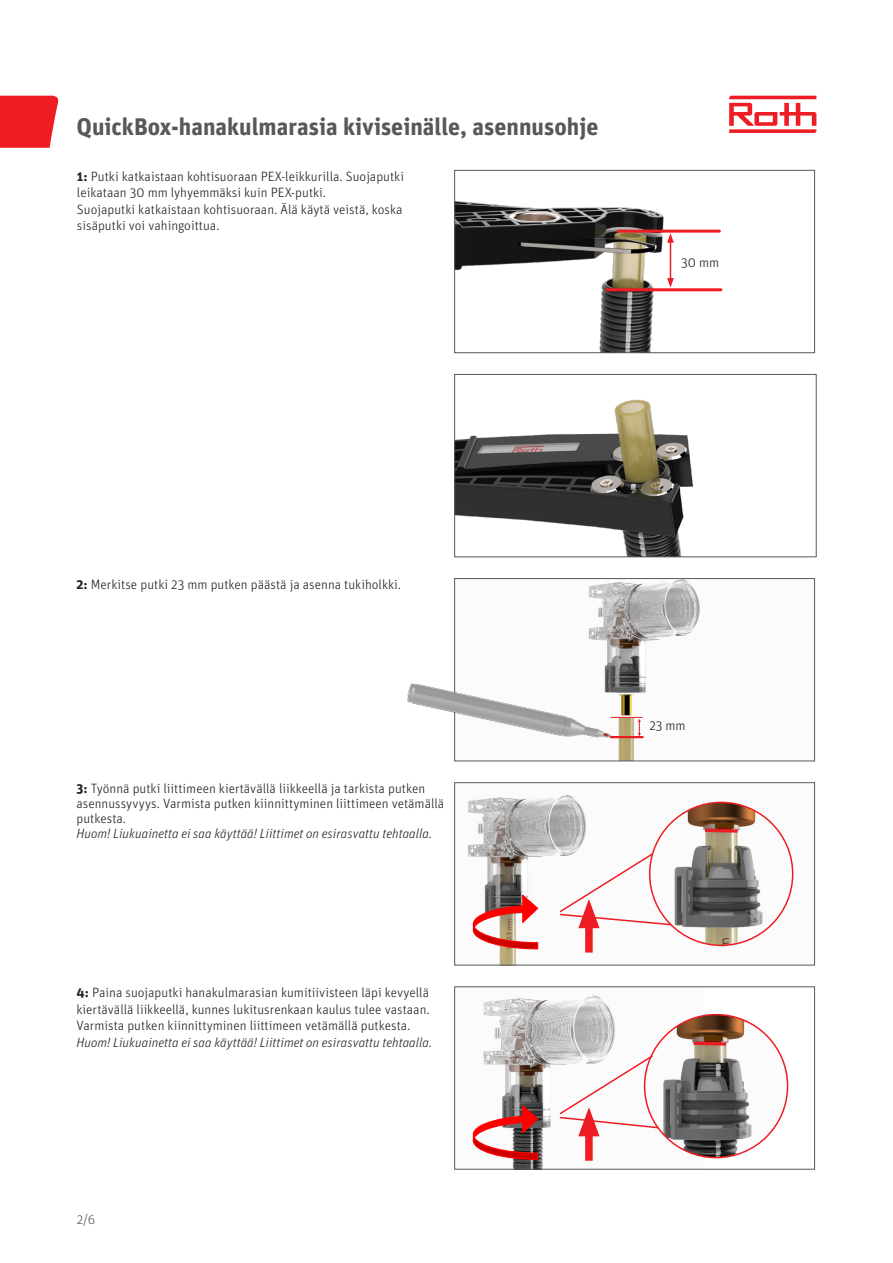
<style>
.page{position:relative;width:893px;height:1263px;background:#fff}
.page>*{position:absolute;margin:0;border:0;box-sizing:border-box;transform-origin:0 0}
.t1{font:700 24px "Unit OT";color:#57585a}
.Styckeformat__1{font:300 13.5px/16.5px "Unit OT";color:#231f20}
.Styckeformat__1-2{font:italic 300 13.5px "Unit OT";color:#231f20}
.t2{font:300 13.5px "Unit OT";color:#57585a}
.s1{font-weight:700}
</style>
<div class="page">
<svg style="left:729px;top:96px;width:87px;height:37px"></svg>
<svg style="left:0;top:96px;width:59px;height:52px;background:#ef3036"></svg>
<img style="left:456px;top:399px;width:238px;height:156px">
<div style="left:454px;top:374px;width:362px;height:183px;border:1px solid #57585a"></div>
<img style="left:456px;top:201px;width:267px;height:150px">
<div style="left:454px;top:170px;width:361px;height:183px;border:1px solid #57585a"></div>
<img style="left:588px;top:580px;width:112px;height:179px">
<div style="left:454px;top:578px;width:361px;height:183px;border:1px solid #57585a"></div>
<img style="left:468px;top:794px;width:326px;height:169px">
<div style="left:454px;top:782px;width:361px;height:183px;border:1px solid #57585a"></div>
<img style="left:483px;top:995px;width:220px;height:172px">
<div style="left:454px;top:986px;width:361px;height:183px;border:1px solid #57585a"></div>
<img style="left:650px;top:802px;width:143px;height:143px;border-radius:71px">
<img style="left:645px;top:1014px;width:143px;height:143px;border-radius:71px">
<div style="left:585px;top:916px;width:8px;height:36px;background:#ee1d23"></div>
<div style="left:585px;top:1124px;width:8px;height:37px;background:#ee1d23"></div>
<svg style="left:468px;top:894px;width:71px;height:56px"></svg>
<svg style="left:472px;top:1105px;width:67px;height:55px"></svg>
<svg style="left:558px;top:852px;width:115px;height:76px"></svg>
<svg style="left:558px;top:1054px;width:102px;height:82px"></svg>
<hr style="left:611px;top:717px;width:32px;height:1px;background:#ee1d23">
<hr style="left:611px;top:736px;width:32px;height:2px;background:#ee1d23">
<svg style="left:638px;top:719px;width:3px;height:17px"></svg>
<hr style="left:618px;top:230px;width:101px;height:3px;background:#ee1d23">
<hr style="left:607px;top:288px;width:114px;height:3px;background:#ee1d23">
<hr style="left:670px;top:239px;width:1px;height:45px;background:#ee1d23">
<svg style="left:667px;top:233px;width:7px;height:10px"></svg>
<svg style="left:667px;top:278px;width:7px;height:10px"></svg>
<svg style="left:702px;top:827px;width:39px;height:7px"></svg>
<svg style="left:690px;top:1040px;width:39px;height:7px"></svg>
<img style="left:407px;top:675px;width:216px;height:87px">
<p class="t1" style="left:77px;top:111px;width:523px">QuickBox-hanakulmarasia kiviseinälle, asennusohje</p>
<p class="Styckeformat__1" style="left:77px;top:168px;width:329px"><span class="s1">1:</span> Putki katkaistaan kohtisuoraan PEX-leikkurilla. Suojaputki leikataan 30 mm lyhyemmäksi kuin PEX-putki.</p>
<p class="Styckeformat__1" style="left:77px;top:201px;width:327px">Suojaputki katkaistaan kohtisuoraan. Älä käytä veistä, koska sisäputki voi vahingoittua.</p>
<p class="Styckeformat__1" style="left:681px;top:254px;width:40px">30 mm</p>
<p class="Styckeformat__1" style="left:77px;top:576px;width:326px"><span class="s1">2:</span> Merkitse putki 23 mm putken päästä ja asenna tukiholkki.</p>
<p class="Styckeformat__1" style="left:77px;top:781px;width:369px;line-height:15px"><span class="s1">3:</span> Työnnä putki liittimeen kiertävällä liikkeellä ja tarkista putken asennussyvyys. Varmista putken kiinnittyminen liittimeen vetämällä putkesta.</p>
<p class="Styckeformat__1-2" style="left:77px;top:826px;width:357px">Huom! Liukuainetta ei saa käyttää! Liittimet on esirasvattu tehtaalla.</p>
<p class="Styckeformat__1" style="left:77px;top:984px;width:355px;text-align:justify"><span class="s1">4:</span> Paina suojaputki hanakulmarasian kumitiivisteen läpi kevyellä kiertävällä liikkeellä, kunnes lukitusrenkaan kaulus tulee vastaan.<br>Varmista putken kiinnittyminen liittimeen vetämällä putkesta.</p>
<p class="Styckeformat__1-2" style="left:77px;top:1034px;width:357px">Huom! Liukuainetta ei saa käyttää! Liittimet on esirasvattu tehtaalla.</p>
<p class="t2" style="left:77px;top:1211px;width:20px">2/6</p>
<p class="Styckeformat__1" style="left:649px;top:717px;width:38px">23 mm</p>
</div>
